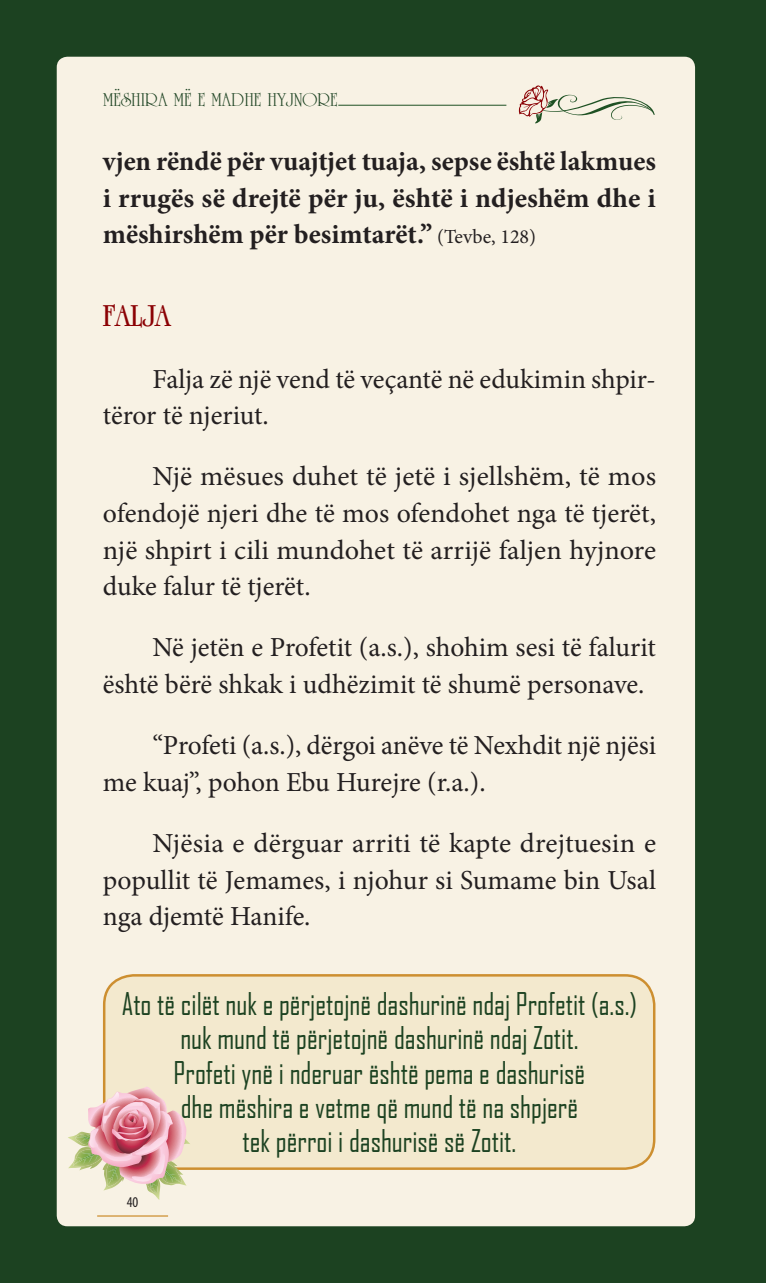
<style>
.page{position:relative;width:766px;height:1283px;background:#fff}
.page>*{position:absolute;margin:0;border:0;box-sizing:border-box;transform-origin:0 0}
.ara_başlık{font:700 32.5px "University Roman BT";color:#8b0205}
.t1{font:30px/34.2px "Agency FB";color:#1c4221;text-align:center;scale:.96 1}
.metin{font:27.5px/36.5px "Minion Pro";letter-spacing:-.005em;color:#231f20}
.metin-2{font:700 27.5px/36.5px "Minion Pro";color:#231f20;text-align:justify}
.t2{font:20px "Unicorn Plain";color:#1c4221}
.t3{font:condensed 15px "Myriad Pro";color:#231f20}
.s1{font-weight:400;font-size:20px}
</style>
<div class="page">
<div style="left:0;top:0;width:765px;height:1283px;background:#1c4221"></div>
<div style="left:57px;top:57px;width:637px;height:1169px;background:#f8f2e4;border-radius:11px"></div>
<hr style="left:338px;top:105px;width:168px;height:1px;background:#1e5123">
<div style="left:104px;top:975px;width:550px;height:193px;background:#f3e9ce;border-radius:29px"></div>
<div style="left:103px;top:974px;width:552px;height:196px;border:2px solid #cd8f30;border-radius:29px"></div>
<svg style="left:68px;top:1086px;width:122px;height:114px"></svg>
<svg style="left:518px;top:85px;width:136px;height:39px"></svg>
<hr style="left:97px;top:1215px;width:71px;height:1px;background:#cd8f30">
<p class="t2" style="left:103px;top:87px;width:236px">MËSHIRA MË E MADHE HYJNORE</p>
<p class="metin-2" style="left:103px;top:143px;width:554px">vjen rëndë për vuajtjet tuaja, sepse është lakmues i rrugës së drejtë për ju, është i ndjeshëm dhe i mëshirshëm për besimtarët.” <span class="s1">(Tevbe, 128)</span></p>
<p class="ara_başlık" style="left:103px;top:297px;width:69px">FALJA</p>
<p class="metin" style="left:103px;top:361px;width:554px;text-indent:50px">Falja zë një vend të veçantë në edukimin shpir&shy;tëror të njeriut.</p>
<p class="metin" style="left:103px;top:458px;width:554px;text-align:justify;text-indent:50px">Një mësues duhet të jetë i sjellshëm, të mos ofendojë njeri dhe të mos ofendohet nga të tjerët, një shpirt i cili mundohet të arrijë faljen hyjnore duke falur të tjerët.</p>
<p class="metin" style="left:103px;top:629px;width:554px;text-indent:50px">Në jetën e Profetit (a.s.), shohim sesi të falurit është bërë shkak i udhëzimit të shumë personave.</p>
<p class="metin" style="left:103px;top:727px;width:554px;text-indent:50px">“Profeti (a.s.), dërgoi anëve të Nexhdit një njësi me kuaj”, pohon Ebu Hurejre (r.a.).</p>
<p class="metin" style="left:103px;top:825px;width:554px;text-align:justify;text-indent:50px">Njësia e dërguar arriti të kapte drejtuesin e popullit të Jemames, i njohur si Sumame bin Usal nga djemtë Hanife.</p>
<p class="t1" style="left:122px;top:986px;width:538px">Ato të cilët nuk e përjetojnë dashurinë ndaj Profetit (a.s.) nuk mund të përjetojnë dashurinë ndaj Zotit.<br>Profeti ynë i nderuar është pema e dashurisë<br>dhe mëshira e vetme që mund të na shpjerë<br>tek përroi i dashurisë së Zotit.</p>
<p class="t3" style="left:127px;top:1193px;width:13px">40</p>
</div>
